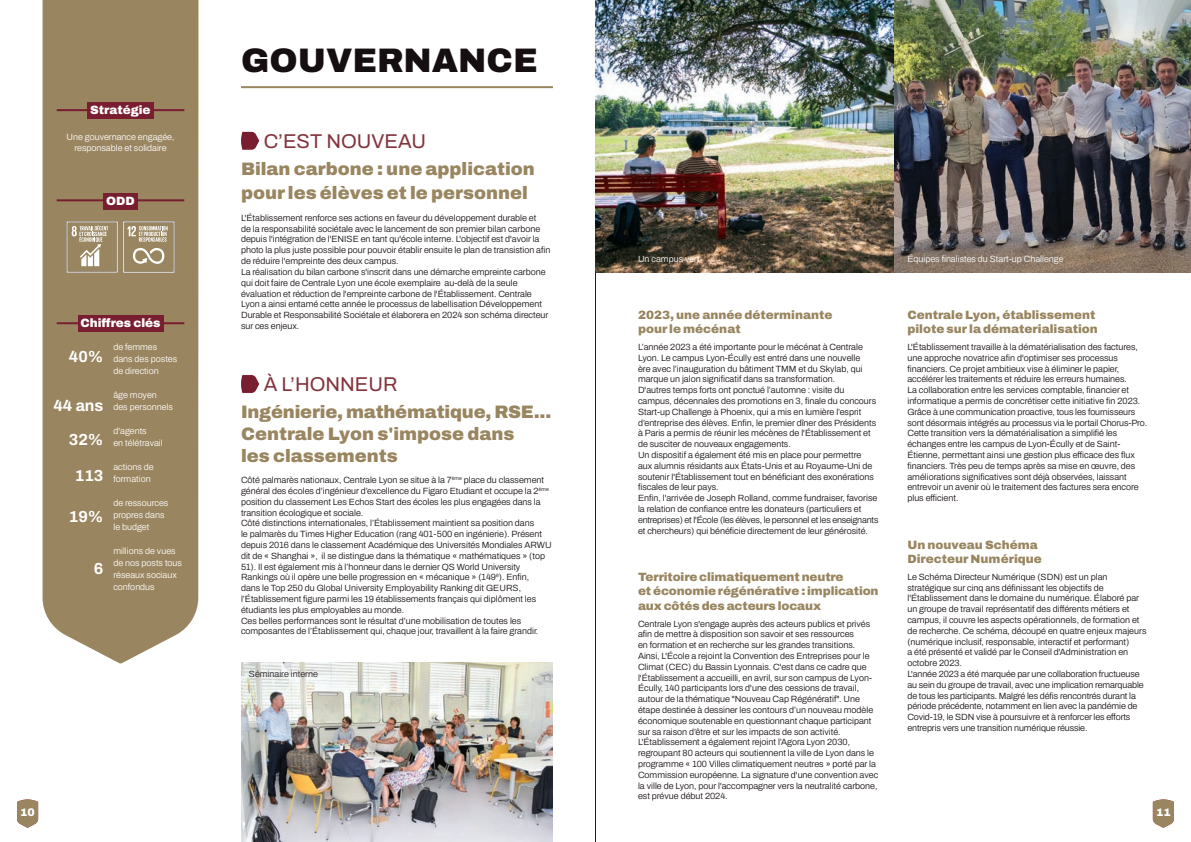
<style>
.page{position:relative;width:1191px;height:842px;background:#fff}
.page>*{position:absolute;margin:0;border:0;box-sizing:border-box;transform-origin:0 0}
.t1{font:600 34px "Archivo";color:#160f11}
.t2{font:600 20px "Archivo";color:#84343d}
.t3{font:600 18px/21.6px "Archivo";color:#99855f}
.t4{font:600 16px/33.8px "Archivo";color:#fff;text-align:right}
.t5{font:600 12px/14.4px "Archivo";color:#99855f}
.t6{font:600 12px "Archivo";color:#fff}
.t7{font:600 11px "Archivo";color:#fff}
.t8{font:600 9px/10.8px "Archivo";color:#160f11}
.t9{font:600 9px/12px "Archivo";color:#fff}
.t10{font:600 9px "Archivo";color:#231f20}
</style>
<div class="page">
<hr style="left:595px;top:0;width:1px;height:842px;background:#231f20">
<svg style="left:1152px;top:799px;width:22px;height:29px"></svg>
<svg style="left:17px;top:799px;width:21px;height:29px"></svg>
<hr style="left:241px;top:86px;width:312px;height:2px;background:#99855f">
<div style="left:43px;top:0;width:155px;height:663px;background:#99855f"></div>
<img style="left:241px;top:663px;width:312px;height:179px">
<img style="left:595px;top:0;width:596px;height:272px">
<hr style="left:57px;top:322px;width:127px;height:2px;background:#791e31">
<div style="left:78px;top:315px;width:85px;height:16px;background:#791e31"></div>
<hr style="left:57px;top:199px;width:127px;height:2px;background:#791e31">
<div style="left:103px;top:193px;width:35px;height:16px;background:#791e31"></div>
<hr style="left:57px;top:109px;width:127px;height:2px;background:#791e31">
<div style="left:87px;top:102px;width:67px;height:16px;background:#791e31"></div>
<div style="left:123px;top:222px;width:51px;height:51px;border:1px solid #fff"></div>
<svg style="left:133px;top:248px;width:31px;height:16px"></svg>
<svg style="left:127px;top:226px;width:41px;height:16px"></svg>
<svg style="left:72px;top:225px;width:36px;height:41px"></svg>
<svg style="left:241px;top:375px;width:18px;height:18px"></svg>
<svg style="left:241px;top:132px;width:18px;height:18px"></svg>
<h3 class="t6" style="left:90px;top:101px;width:62px">Stratégie</h3>
<p class="t9" style="left:66px;top:131px;width:110px;line-height:10.8px;text-align:center">Une gouvernance engagée, responsable et solidaire</p>
<h3 class="t6" style="left:106px;top:192px;width:30px">ODD</h3>
<h3 class="t6" style="left:80px;top:314px;width:82px">Chiffres clés</h3>
<h3 class="t4" style="left:69px;top:340px;width:36px">40%</h3>
<h3 class="t4" style="left:53px;top:389px;width:52px">44 ans<br>32%</h3>
<h3 class="t4" style="left:75px;top:459px;width:30px">113</h3>
<h3 class="t4" style="left:69px;top:500px;width:36px">19%</h3>
<h3 class="t4" style="left:94px;top:552px;width:11px">6</h3>
<p class="t9" style="left:113px;top:341px;width:65px">de femmes dans des postes de direction</p>
<p class="t9" style="left:113px;top:389px;width:61px">âge moyen des personnels</p>
<p class="t9" style="left:113px;top:425px;width:51px">d'agents<br>en télétravail</p>
<p class="t9" style="left:113px;top:461px;width:42px">actions de formation</p>
<p class="t9" style="left:113px;top:497px;width:56px">de ressources propres dans le budget</p>
<p class="t9" style="left:113px;top:545px;width:70px">millions de vues de nos posts tous réseaux sociaux confondus</p>
<h1 class="t1" style="left:241px;top:35px;width:298px">GOUVERNANCE</h1>
<h2 class="t2" style="left:264px;top:126px;width:164px">C’EST NOUVEAU</h2>
<h3 class="t3" style="left:241px;top:157px;width:295px;line-height:24px">Bilan carbone : une application pour les élèves et le personnel</h3>
<p class="t8" style="left:241px;top:212px;width:311px">L'Établissement renforce ses actions en faveur du développement durable et<br>de la responsabilité sociétale avec le lancement de son premier bilan carbone depuis l'intégration de l'ENISE en tant qu'école interne. L'objectif est d'avoir la photo la plus juste possible pour pouvoir établir ensuite le plan de transistion afin de réduire l'empreinte des deux campus.<br>La réalisation du bilan carbone s'inscrit dans une démarche empreinte carbone qui doit faire de Centrale Lyon une école exemplaire au-delà de la seule évaluation et réduction de l'empreinte carbone de l'Établissement. Centrale Lyon a ainsi entamé cette année le processus de labellisation Développement Durable et Responsabilité Sociétale et élaborera en 2024 son schéma directeur sur ces enjeux.</p>
<h2 class="t2" style="left:264px;top:369px;width:135px">À L’HONNEUR</h2>
<h3 class="t3" style="left:241px;top:401px;width:312px">Ingénierie, mathématique, RSE...<br>Centrale Lyon s'impose dans<br>les classements</h3>
<p class="t8" style="left:241px;top:475px;width:312px">Côté palmarès nationaux, Centrale Lyon se situe à la 7<sup>ème</sup> place du classement général des écoles d’ingénieur d’excellence du Figaro Etudiant et occupe la 2<sup>ème </sup>position du classement Les Echos Start des écoles les plus engagées dans la transition écologique et sociale.<br>Côté distinctions internationales, l’Établissement maintient sa position dans<br>le palmarès du Times Higher Education (rang 401-500 en ingénierie). Présent depuis 2016 dans le classement Académique des Universités Mondiales ARWU dit de « Shanghai », il se distingue dans la thématique « mathématiques » (top 51). Il est également mis à l’honneur dans le dernier QS World University Rankings où il opère une belle progression en « mécanique » (149<sup>è</sup>). Enfin,<br>dans le Top 250 du Global University Employability Ranking dit GEURS, l’Établissement figure parmi les 19 établissements français qui diplôment les étudiants les plus employables au monde.<br>Ces belles performances sont le résultat d’une mobilisation de toutes les composantes de l’Établissement qui, chaque jour, travaillent à la faire grandir.</p>
<p class="t10" style="left:249px;top:668px;width:70px">Séminaire interne</p>
<p class="t9" style="left:638px;top:253px;width:63px">Un campus vert</p>
<p class="t9" style="left:907px;top:253px;width:158px">Équipes finalistes du Start-up Challenge</p>
<h3 class="t5" style="left:638px;top:307px;width:196px">2023, une année déterminante pour le mécénat</h3>
<p class="t8" style="left:638px;top:341px;width:242px">L’année 2023 a été importante pour le mécénat à Centrale Lyon. Le campus Lyon-Écully est entré dans une nouvelle<br>ère avec l’inauguration du bâtiment TMM et du Skylab, qui marque un jalon significatif dans sa transformation.<br>D'autres temps forts ont ponctué l’automne : visite du campus, décennales des promotions en 3, finale du concours Start-up Challenge à Phoenix, qui a mis en lumière l’esprit d’entreprise des élèves. Enfin, le premier dîner des Présidents à Paris a permis de réunir les mécènes de l'Établissement et de susciter de nouveaux engagements.<br>Un dispositif a également été mis en place pour permettre<br>aux alumnis résidants aux États-Unis et au Royaume-Uni de soutenir l'Établissement tout en bénéficiant des exonérations fiscales de leur pays.<br>Enfin, l'arrivée de Joseph Rolland, comme fundraiser, favorise la relation de confiance entre les donateurs (particuliers et entreprises) et l'École (les élèves, le personnel et les enseignants et chercheurs) qui bénéficie directement de leur générosité.</p>
<h3 class="t5" style="left:638px;top:570px;width:242px">Territoire climatiquement neutre<br>et économie régénérative : implication aux côtés des acteurs locaux</h3>
<p class="t8" style="left:638px;top:618px;width:242px">Centrale Lyon s'engage auprès des acteurs publics et privés afin de mettre à disposition son savoir et ses ressources<br>en formation et en recherche sur les grandes transitions.<br>Ainsi, L'École a rejoint la Convention des Entreprises pour le Climat (CEC) du Bassin Lyonnais. C'est dans ce cadre que l'Établissement a accueilli, en avril, sur son campus de Lyon-Écully, 140 participants lors d'une des cessions de travail, autour de la thématique "Nouveau Cap Régénératif". Une étape destinée à dessiner les contours d’un nouveau modèle économique soutenable en questionnant chaque participant sur sa raison d’être et sur les impacts de son activité.<br>L'Établissement a également rejoint l’Agora Lyon 2030, regroupant 80 acteurs qui soutiennent la ville de Lyon dans le programme « 100 Villes climatiquement neutres » porté par la Commission européenne. La signature d'une convention avec la ville de Lyon, pour l'accompagner vers la neutralité carbone, est prévue début 2024.</p>
<h3 class="t5" style="left:907px;top:307px;width:192px">Centrale Lyon, établissement pilote sur la dématerialisation</h3>
<p class="t8" style="left:907px;top:341px;width:241px">L'Établissement travaille à la dématérialisation des factures, une approche novatrice afin d'optimiser ses processus financiers. Ce projet ambitieux vise à éliminer le papier, accélérer les traitements et réduire les erreurs humaines.<br>La collaboration entre les services comptable, financier et informatique a permis de concrétiser cette initiative fin 2023.<br>Grâce à une communication proactive, tous les fournisseurs sont désormais intégrés au processus via le portail Chorus-Pro.<br>Cette transition vers la dématérialisation a simplifié les échanges entre les campus de Lyon-Écully et de Saint-Étienne, permettant ainsi une gestion plus efficace des flux financiers. Très peu de temps après sa mise en œuvre, des améliorations significatives sont déjà observées, laissant entrevoir un avenir où le traitement des factures sera encore plus efficient.</p>
<h3 class="t5" style="left:907px;top:537px;width:136px">Un nouveau Schéma<br>Directeur Numérique</h3>
<p class="t8" style="left:907px;top:571px;width:240px">Le Schéma Directeur Numérique (SDN) est un plan stratégique sur cinq ans définissant les objectifs de l'Établissement dans le domaine du numérique. Élaboré par un groupe de travail représentatif des différents métiers et campus, il couvre les aspects opérationnels, de formation et de recherche. Ce schéma, découpé en quatre enjeux majeurs (numérique inclusif, responsable, interactif et performant)<br>a été présenté et validé par le Conseil d'Administration en octobre 2023.<br>L'année 2023 a été marquée par une collaboration fructueuse au sein du groupe de travail, avec une implication remarquable de tous les participants. Malgré les défis rencontrés durant la période précédente, notamment en lien avec la pandémie de Covid-19, le SDN vise à poursuivre et à renforcer les efforts entrepris vers une transition numérique réussie.</p>
<p class="t7" style="left:20px;top:804px;width:16px">10</p>
<p class="t7" style="left:1156px;top:804px;width:16px">11</p>
</div>
